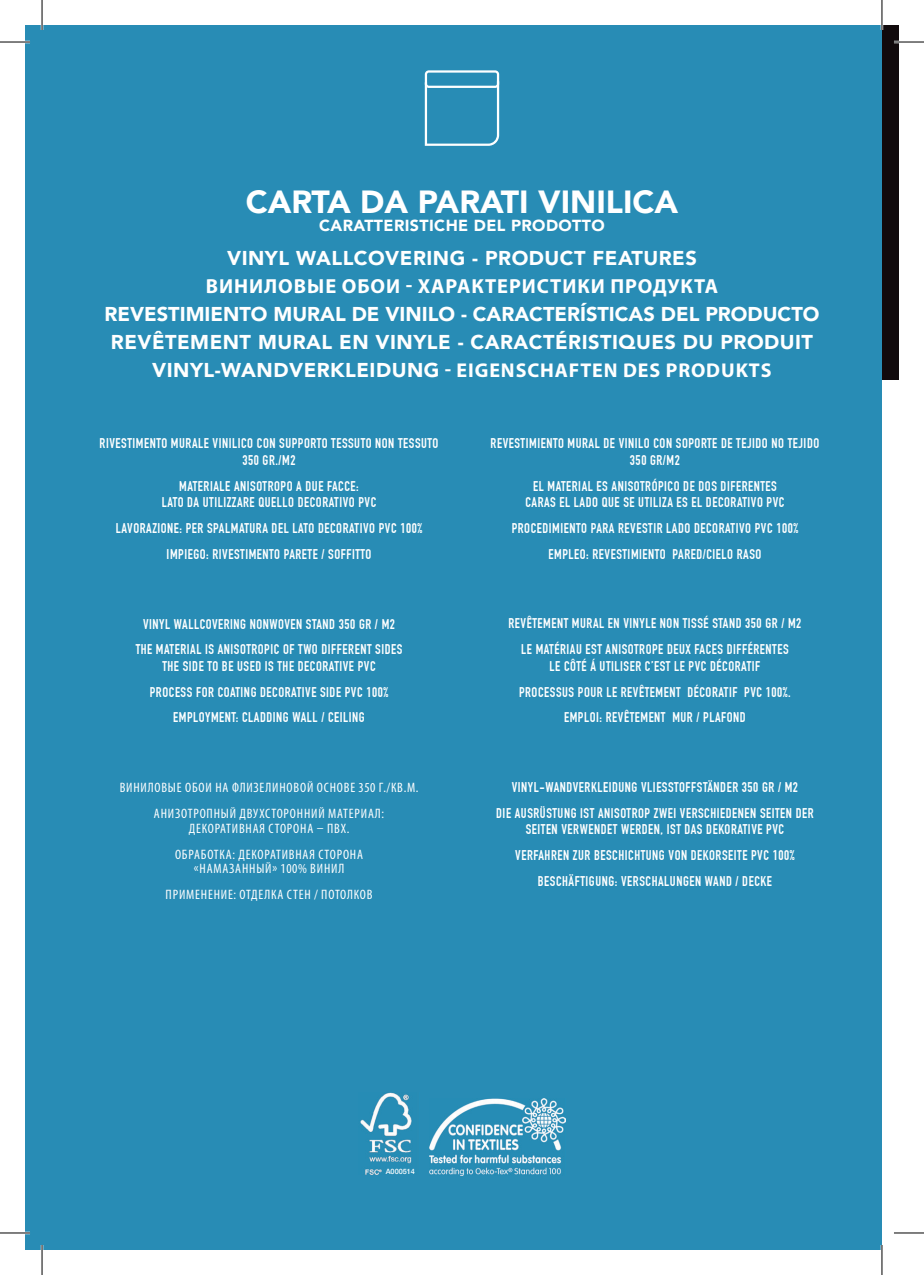
<style>
.page{position:relative;width:924px;height:1275px;background:#fff}
.page>*{position:absolute;margin:0;border:0;box-sizing:border-box;transform-origin:0 0}
.t1{font:900 32px "Avenir";color:#fff}
.t2{font:700 20.4px "Myriad Pro";letter-spacing:.045em;color:#fff}
.t3{font:900 20px/28px "Avenir";color:#fff;text-align:center}
.t4{font:700 20px "Myriad Pro";letter-spacing:.045em;color:#fff}
.t5{font:900 20px "Avenir";letter-spacing:.025em;color:#fff}
.t6{font:900 16px "Avenir";letter-spacing:.025em;color:#fff}
.t7{font:700 13.8px/26px "DIN Condensed";letter-spacing:.04em;color:#fff;text-align:center}
.t8{font:condensed 13.6px/26px "Myriad Pro";letter-spacing:.06em;color:#fff;text-align:center}
.t9{font:500 7.4px "Helvetica Neue";color:#fff}
.s1{font-family:"Avenir";font-weight:900}
</style>
<div class="page">
<div style="left:881px;top:25px;width:17px;height:355px;background:#110a0c"></div>
<div style="left:25px;top:25px;width:856px;height:1225px;background:#288cb5"></div>
<svg style="left:424px;top:70px;width:75px;height:76px"></svg>
<img style="left:360px;top:1093px;width:52px;height:81px">
<img style="left:429px;top:1098px;width:136px;height:77px">
<hr style="left:0;top:41px;width:30px;height:2px;background:#fff">
<hr style="left:893px;top:41px;width:30px;height:2px;background:#fff">
<hr style="left:0;top:1231px;width:30px;height:3px;background:#fff">
<hr style="left:41px;top:0;width:2px;height:30px;background:#fff">
<hr style="left:41px;top:1245px;width:2px;height:30px;background:#fff">
<hr style="left:880px;top:0;width:2px;height:30px;background:#fff">
<hr style="left:880px;top:1245px;width:2px;height:30px;background:#fff">
<hr style="left:0;top:42px;width:30px;height:1px;background:#000">
<hr style="left:893px;top:42px;width:30px;height:1px;background:#000">
<hr style="left:0;top:1232px;width:30px;height:1px;background:#000">
<hr style="left:893px;top:1232px;width:30px;height:1px;background:#000">
<hr style="left:42px;top:0;width:1px;height:30px;background:#000">
<hr style="left:42px;top:1245px;width:1px;height:30px;background:#000">
<hr style="left:881px;top:0;width:1px;height:30px;background:#000">
<hr style="left:881px;top:1245px;width:1px;height:30px;background:#000">
<h1 class="t1" style="left:246px;top:174px;width:434px">CARTA DA PARATI VINILICA</h1>
<p class="t6" style="left:319px;top:212px;width:287px">CARATTERISTICHE DEL PRODOTTO</p>
<h3 class="t5" style="left:227px;top:241px;width:471px">VINYL WALLCOVERING - PRODUCT FEATURES</h3>
<h2 class="t2" style="left:206px;top:273px;width:513px">ВИНИЛОВЫЕ ОБОИ - ХАРАКТЕРИСТИКИ ПРОДУКТА</h2>
<h3 class="t3" style="left:104px;top:299px;width:716px">REVESTIMIENTO MURAL DE VINILO - CARACTERÍSTICAS DEL PRODUCTO<br>REVÊTEMENT MURAL EN VINYLE - CARACTÉRISTIQUES DU PRODUIT</h3>
<h3 class="t4" style="left:152px;top:357px;width:620px"><span class="s1">VINYL-WANDVERKLEIDUNG</span> - EIGENSCHAFTEN DES PRODUKTS</h3>
<p class="t7" style="left:100px;top:435px;width:340px;line-height:16.2px">RIVESTIMENTO MURALE VINILICO CON SUPPORTO TESSUTO NON TESSUTO<br>350 GR./M2</p>
<p class="t7" style="left:162px;top:478px;width:216px;line-height:16.2px">MATERIALE ANISOTROPO A DUE FACCE:<br>LATO DA UTILIZZARE QUELLO DECORATIVO PVC</p>
<p class="t7" style="left:116px;top:515px;width:308px">LAVORAZIONE: PER SPALMATURA DEL LATO DECORATIVO PVC 100%<br>IMPIEGO: RIVESTIMENTO PARETE / SOFFITTO</p>
<p class="t7" style="left:136px;top:611px;width:268px">VINYL WALLCOVERING NONWOVEN STAND 350 GR / M2<br>THE MATERIAL IS ANISOTROPIC OF TWO DIFFERENT SIDES</p>
<p class="t7" style="left:150px;top:653px;width:240px">THE SIDE TO BE USED IS THE DECORATIVE PVC<br>PROCESS FOR COATING DECORATIVE SIDE PVC 100%<br>EMPLOYMENT: CLADDING WALL / CEILING</p>
<p class="t8" style="left:120px;top:774px;width:300px">ВИНИЛОВЫЕ ОБОИ НА ФЛИЗЕЛИНОВОЙ ОСНОВЕ 350 Г./КВ.М.<br>АНИЗОТРОПНЫЙ ДВУХСТОРОННИЙ МАТЕРИАЛ:</p>
<p class="t8" style="left:175px;top:815px;width:189px">ДЕКОРАТИВНАЯ СТОРОНА – ПВХ.<br>ОБРАБОТКА: ДЕКОРАТИВНАЯ СТОРОНА</p>
<p class="t8" style="left:165px;top:855px;width:208px">«НАМАЗАННЫЙ» 100% ВИНИЛ<br>ПРИМЕНЕНИЕ: ОТДЕЛКА СТЕН / ПОТОЛКОВ</p>
<p class="t7" style="left:490px;top:435px;width:330px;line-height:16.2px">REVESTIMIENTO MURAL DE VINILO CON SOPORTE DE TEJIDO NO TEJIDO<br>350 GR/M2</p>
<p class="t7" style="left:525px;top:477px;width:260px;line-height:16.2px">EL MATERIAL ES ANISOTRÓPICO DE DOS DIFERENTES<br>CARAS EL LADO QUE SE UTILIZA ES EL DECORATIVO PVC</p>
<p class="t7" style="left:511px;top:515px;width:288px">PROCEDIMIENTO PARA REVESTIR LADO DECORATIVO PVC 100%<br>EMPLEO: REVESTIMIENTO PARED/CIELO RASO</p>
<p class="t7" style="left:508px;top:611px;width:294px">REVÊTEMENT MURAL EN VINYLE NON TISSÉ STAND 350 GR / M2<br>LE MATÉRIAU EST ANISOTROPE DEUX FACES DIFFÉRENTES</p>
<p class="t7" style="left:519px;top:653px;width:273px">LE CÔTÉ Á UTILISER C’EST LE PVC DÉCORATIF<br>PROCESSUS POUR LE REVÊTEMENT DÉCORATIF PVC 100%.<br>EMPLOI: REVÊTEMENT MUR / PLAFOND</p>
<p class="t7" style="left:496px;top:774px;width:319px">VINYL-WANDVERKLEIDUNG VLIESSTOFFSTÄNDER 350 GR / M2<br>DIE AUSRÜSTUNG IST ANISOTROP ZWEI VERSCHIEDENEN SEITEN DER</p>
<p class="t7" style="left:515px;top:816px;width:281px">SEITEN VERWENDET WERDEN, IST DAS DEKORATIVE PVC<br>VERFAHREN ZUR BESCHICHTUNG VON DEKORSEITE PVC 100%<br>BESCHÄFTIGUNG: VERSCHALUNGEN WAND / DECKE</p>
<p class="t9" style="left:385px;top:1165px;width:31px">A000514</p>
</div>
